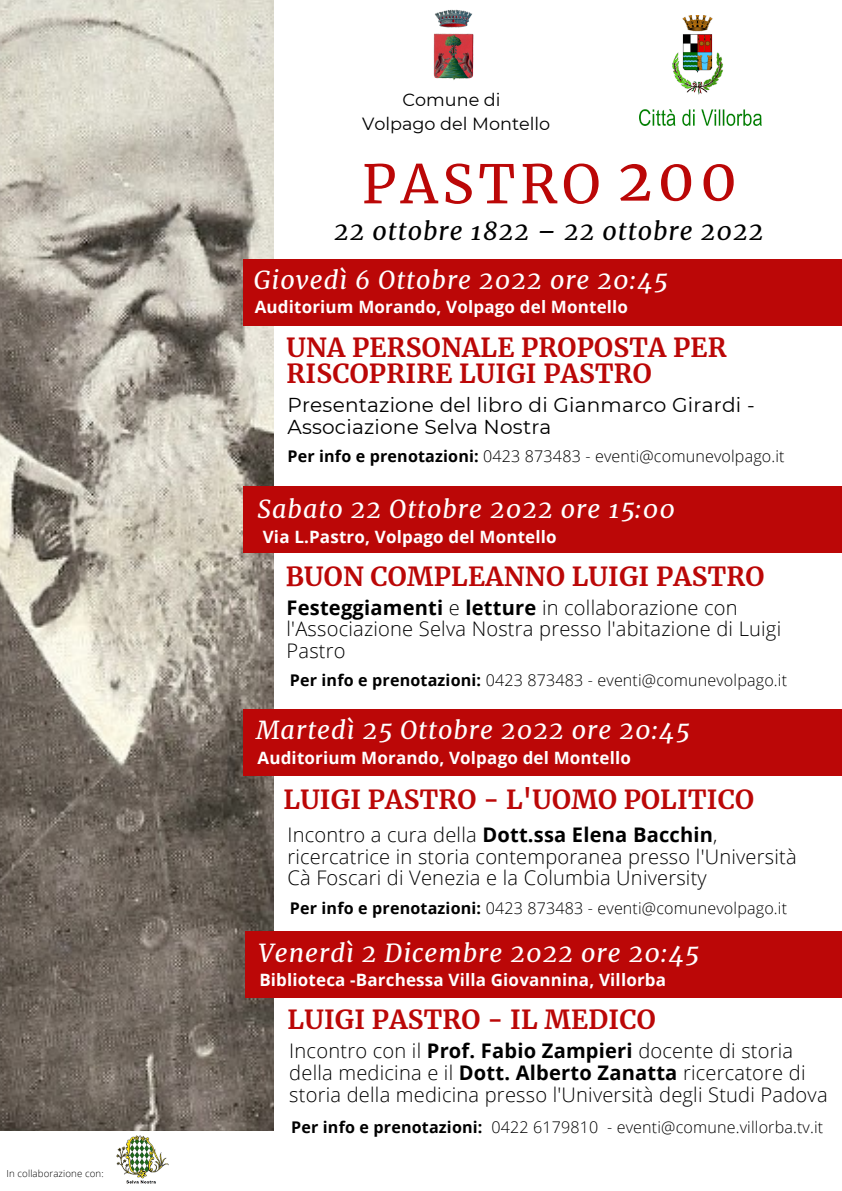
<style>
.page{position:relative;width:842px;height:1191px;background:#fff}
.page>*{position:absolute;margin:0;border:0;box-sizing:border-box;transform-origin:0 0}
.t1{font:58px "Merriweather";color:#bb0707}
.t2{font:53px "Merriweather";letter-spacing:.09em;color:#bb0707}
.t3{font:700 26px/25.5px "Merriweather";letter-spacing:.01em;color:#bb0707}
.t4{font:italic 25px "Merriweather";letter-spacing:.04em;color:#fff}
.t5{font:italic 25px "Merriweather";letter-spacing:.04em;color:#000}
.t6{font:300 20.1px/21.7px "Open Sans";letter-spacing:.01em;color:#000}
.t7{font:20.1px/21.7px "Montserrat";letter-spacing:.01em;color:#000}
.t8{font:17.6px/24px "Montserrat";color:#000;text-align:center}
.t9{font:700 17px "Open Sans";letter-spacing:.01em;color:#fff}
.t10{font:300 16.1px "Open Sans";letter-spacing:.01em;color:#000}
.t11{font:300 9.7px "Open Sans";letter-spacing:.01em;color:#000}
.s1{font-weight:700}
</style>
<div class="page">
<img style="left:0;top:0;width:274px;height:1129px">
<div style="left:244px;top:260px;width:598px;height:66px;background:#bb0707"></div>
<img style="left:433px;top:9px;width:41px;height:71px">
<div style="left:244px;top:710px;width:598px;height:66px;background:#bb0707"></div>
<img style="left:116px;top:1135px;width:53px;height:48px">
<img style="left:640px;top:16px;width:122px;height:109px">
<div style="left:245px;top:931px;width:597px;height:66px;background:#bb0707"></div>
<div style="left:244px;top:486px;width:598px;height:66px;background:#bb0707"></div>
<p class="t11" style="left:7px;top:1166px;width:99px">In collaborazione con:</p>
<p class="t8" style="left:362px;top:87px;width:190px">Comune di<br>Volpago del Montello</p>
<h2 class="t2" style="left:362px;top:151px;width:240px">PASTRO</h2>
<h1 class="t1" style="left:617px;top:143px;width:121px">200</h1>
<p class="t5" style="left:334px;top:215px;width:431px">22 ottobre 1822 – 22 ottobre 2022</p>
<p class="t4" style="left:254px;top:264px;width:415px">Giovedì 6 Ottobre 2022 ore 20:45</p>
<p class="t9" style="left:255px;top:294px;width:375px">Auditorium Morando, Volpago del Montello</p>
<p class="t3" style="left:287px;top:335px;width:441px">UNA PERSONALE PROPOSTA PER<br>RISCOPRIRE LUIGI PASTRO</p>
<p class="t7" style="left:287px;top:394px;width:469px">Presentazione del libro di Gianmarco Girardi -<br>Associazione Selva Nostra</p>
<p class="t10" style="left:287px;top:444px;width:499px"><span class="s1">Per info e prenotazioni:</span> 0423 873483 - eventi@comunevolpago.it</p>
<p class="t4" style="left:257px;top:493px;width:419px">Sabato 22 Ottobre 2022 ore 15:00</p>
<p class="t9" style="left:263px;top:525px;width:295px">Via L.Pastro, Volpago del Montello</p>
<p class="t3" style="left:286px;top:564px;width:480px">BUON COMPLEANNO LUIGI PASTRO</p>
<p class="t6" style="left:287px;top:596px;width:496px"><span class="s1">Festeggiamenti</span> e <span class="s1">letture</span> in collaborazione con l'Associazione Selva Nostra presso l'abitazione di Luigi<br>Pastro</p>
<p class="t10" style="left:290px;top:668px;width:499px"><span class="s1">Per info e prenotazioni:</span> 0423 873483 - eventi@comunevolpago.it</p>
<p class="t4" style="left:256px;top:714px;width:435px">Martedì 25 Ottobre 2022 ore 20:45</p>
<p class="t9" style="left:257px;top:745px;width:375px">Auditorium Morando, Volpago del Montello</p>
<p class="t3" style="left:284px;top:786px;width:472px">LUIGI PASTRO - L'UOMO POLITICO</p>
<p class="t6" style="left:287px;top:823px;width:511px">Incontro a cura della <span class="s1">Dott.ssa Elena Bacchin</span>, ricercatrice in storia contemporanea presso l'Università<br>Cà Foscari di Venezia e la Columbia University</p>
<p class="t10" style="left:290px;top:896px;width:499px"><span class="s1">Per info e prenotazioni:</span> 0423 873483 - eventi@comunevolpago.it</p>
<p class="t4" style="left:259px;top:937px;width:441px">Venerdì 2 Dicembre 2022 ore 20:45</p>
<p class="t9" style="left:259px;top:967px;width:408px">Biblioteca -Barchessa Villa Giovannina, Villorba</p>
<p class="t3" style="left:288px;top:1007px;width:369px">LUIGI PASTRO - IL MEDICO</p>
<p class="t6" style="left:289px;top:1039px;width:540px">Incontro con il <span class="s1">Prof. Fabio Zampieri</span> docente di storia della medicina e il <span class="s1">Dott. Alberto Zanatta</span> ricercatore di storia della medicina presso l'Università degli Studi Padova</p>
<p class="t10" style="left:291px;top:1115px;width:534px"><span class="s1">Per info e prenotazioni:</span> 0422 6179810 - eventi@comune.villorba.tv.it</p>
</div>
